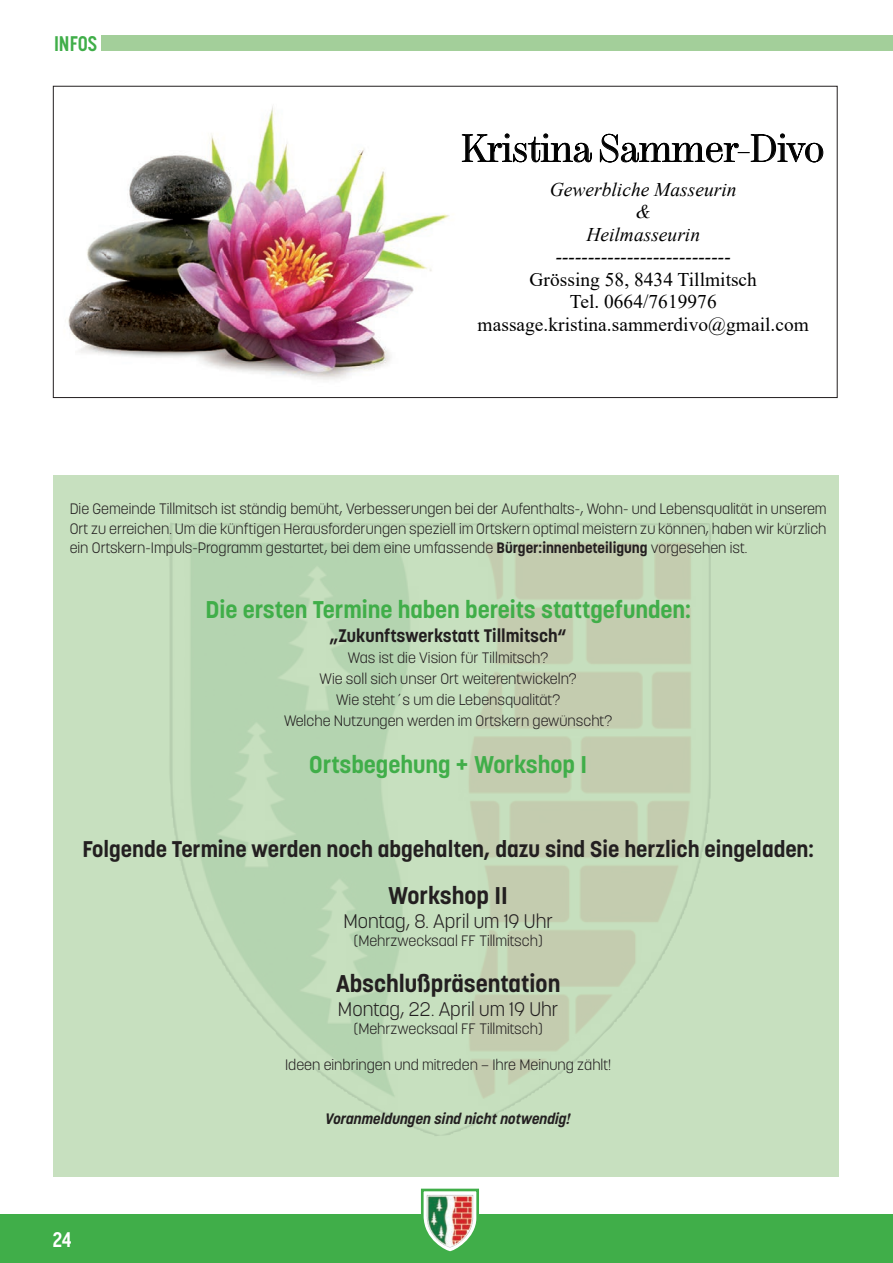
<style>
.page{position:relative;width:893px;height:1263px;background:#fff}
.page>*{position:absolute;margin:0;border:0;box-sizing:border-box;transform-origin:0 0}
.t1{font:38.25px "Chamberi Super Display";color:#000}
.t2{font:700 24px "Korolev";color:#40ae49}
.t3{font:700 24px "Korolev";color:#231f20}
.t4{font:700 22.5px "Korolev";color:#231f20}
.t5{font:700 21px "Korolev Condensed";color:#40ae49}
.t6{font:700 21px "Korolev Condensed";color:#fff}
.t7{font:300 19.5px "Korolev";color:#231f20}
.t8{font:19.35px/22.4px "Times New Roman";color:#000;text-align:center}
.t9{font:italic 19.35px/22.5px "Times New Roman";color:#000;text-align:center}
.t10{font:700 18px "Korolev";color:#231f20}
.t11{font:300 15px/21px "Korolev";color:#231f20;text-align:justify}
.t12{font:italic 700 15px "Korolev";color:#231f20}
.s1{font-weight:700}
</style>
<div class="page">
<div style="left:0;top:1214px;width:893px;height:49px;background:#40ae49"></div>
<svg style="left:420px;top:1188px;width:59px;height:64px"></svg>
<img style="left:427px;top:1199px;width:34px;height:48px">
<svg style="left:54px;top:475px;width:785px;height:701px;background:#c6dcbc"></svg>
<img style="left:168px;top:572px;width:401px;height:564px">
<div style="left:101px;top:35px;width:792px;height:16px;background:#a3cf9a"></div>
<img style="left:68px;top:106px;width:382px;height:274px">
<h3 class="t5" style="left:54px;top:31px;width:45px">INFOS</h3>
<h1 class="t1" style="left:462px;top:121px;width:364px">Kristina Sammer-Divo</h1>
<p class="t9" style="left:550px;top:178px;width:188px">Gewerbliche Masseurin &amp;<br>Heilmasseurin ---------------------------</p>
<p class="t8" style="left:478px;top:268px;width:333px">Grössing 58, 8434 Tillmitsch<br>Tel. 0664/7619976 massage.kristina.sammerdivo@gmail.com</p>
<p class="t11" style="left:70px;top:499px;width:758px;line-height:19.5px">Die Gemeinde Tillmitsch ist ständig bemüht, Verbesserungen bei der Aufenthalts-, Wohn- und Lebensqualität in unserem Ort zu erreichen. Um die künftigen Herausforderungen speziell im Ortskern optimal meistern zu können, haben wir kürzlich ein Ortskern-Impuls-Programm gestartet, bei dem eine umfassende <span class="s1">Bürger:innenbeteiligung</span> vorgesehen ist.</p>
<h2 class="t2" style="left:205px;top:594px;width:487px">Die ersten Termine haben bereits stattgefunden:</h2>
<p class="t10" style="left:330px;top:624px;width:238px">„Zukunftswerkstatt Tillmitsch“</p>
<p class="t11" style="left:284px;top:647px;width:330px;text-align:center">Was ist die Vision für Tillmitsch?<br>Wie soll sich unser Ort weiterentwickeln?<br>Wie steht´s um die Lebensqualität?<br>Welche Nutzungen werden im Ortskern gewünscht?</p>
<h2 class="t2" style="left:309px;top:749px;width:279px">Ortsbegehung + Workshop I</h2>
<h3 class="t4" style="left:82px;top:835px;width:733px">Folgende Termine werden noch abgehalten, dazu sind Sie herzlich eingeladen:</h3>
<h2 class="t3" style="left:388px;top:880px;width:121px">Workshop II</h2>
<h3 class="t7" style="left:343px;top:908px;width:211px">Montag, 8. April um 19 Uhr</h3>
<p class="t11" style="left:354px;top:930px;width:190px">(Mehrzwecksaal FF Tillmitsch)</p>
<h2 class="t3" style="left:336px;top:969px;width:226px">Abschlußpräsentation</h2>
<h3 class="t7" style="left:338px;top:996px;width:222px">Montag, 22. April um 19 Uhr</h3>
<p class="t11" style="left:354px;top:1018px;width:190px">(Mehrzwecksaal FF Tillmitsch)</p>
<p class="t11" style="left:285px;top:1054px;width:328px">Ideen einbringen und mitreden – Ihre Meinung zählt!</p>
<p class="t12" style="left:326px;top:1109px;width:247px">Voranmeldungen sind nicht notwendig!</p>
<h3 class="t6" style="left:53px;top:1227px;width:20px">24</h3>
</div>
